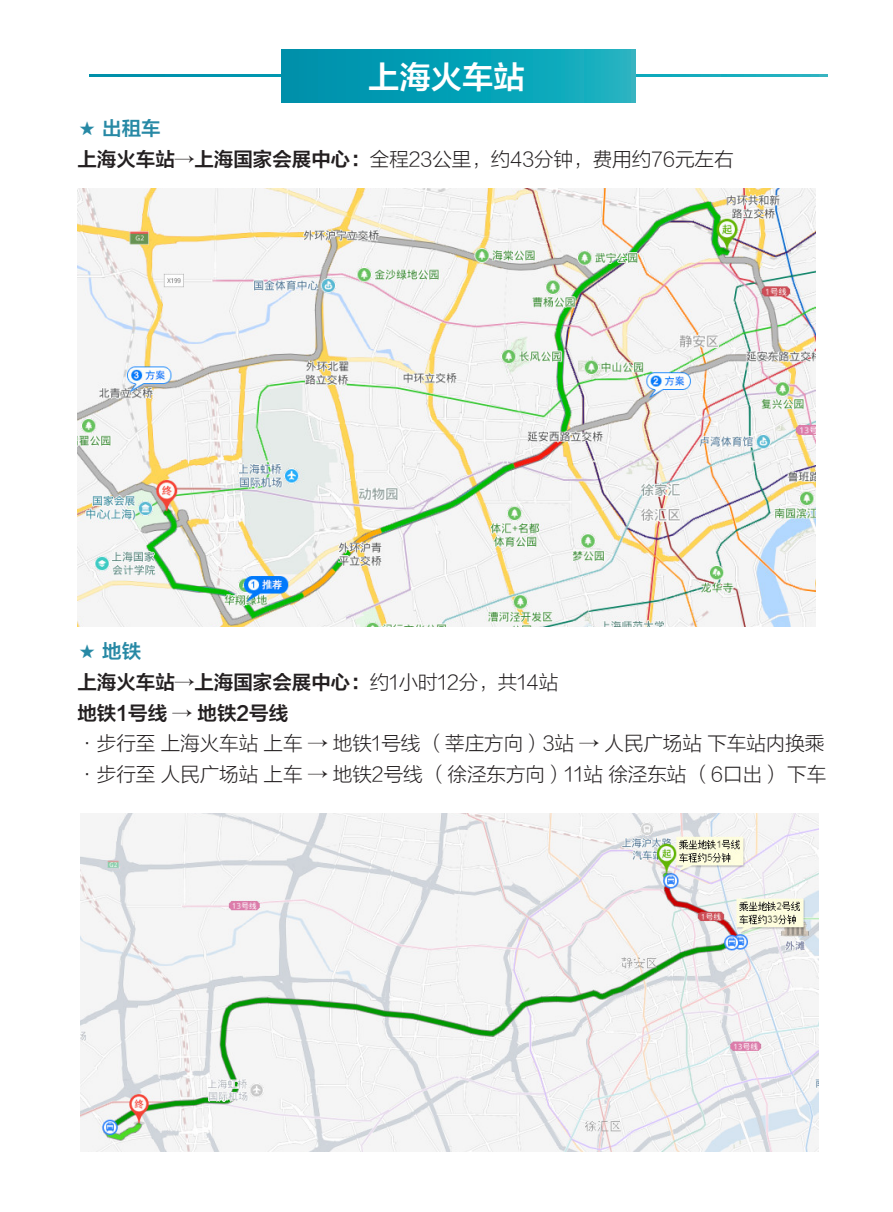
<style>
.page{position:relative;width:893px;height:1212px;background:#fff}
.page>*{position:absolute;margin:0;border:0;box-sizing:border-box;transform-origin:0 0}
.t1{font:31.35px "FZLTZCHK GBK1 0";color:#fff}
.t2{font:19.5px/30.6px "Lantinghei SC Extralight";color:#231f20}
.t3{font:19.5px/30.6px "FZLTZCHK GBK1 0";color:#231f20}
.t4{font:19.5px "FZLTZCHK GBK1 0";color:#2789a5}
.s1{font-family:"FZLTZCHK GBK1 0"}
.s2{color:#2789a5}
.s3{font-family:"Lantinghei SC Extralight"}
</style>
<div class="page">
<svg style="left:89px;top:75px;width:738px;height:2px"></svg>
<svg style="left:281px;top:49px;width:354px;height:54px;background:#08a0b6"></svg>
<img style="left:77px;top:189px;width:739px;height:438px">
<img style="left:80px;top:814px;width:738px;height:337px">
<h1 class="t1" style="left:368px;top:59px;width:158px">上海火车站</h1>
<p class="t4" style="left:77px;top:118px;width:85px">★ 出租车</p>
<p class="t2" style="left:77px;top:144px;width:658px"><span class="s1">上海火车站→上海国家会展中心：</span>全程23公里，约43分钟，费用约76元左右</p>
<p class="t3" style="left:77px;top:637px;width:483px"><span class="s2">★ 地铁<br></span>上海火车站→上海国家会展中心：<span class="s3">约1小时12分，共14站</span>地铁1号线 → 地铁2号线</p>
<p class="t2" style="left:77px;top:729px;width:750px">·步行至 上海火车站 上车 → 地铁1号线 （莘庄方向）3站 → 人民广场站 下车站内换乘·步行至 人民广场站 上车 → 地铁2号线 （徐泾东方向）11站 徐泾东站 （6口出） 下车</p>
</div>
